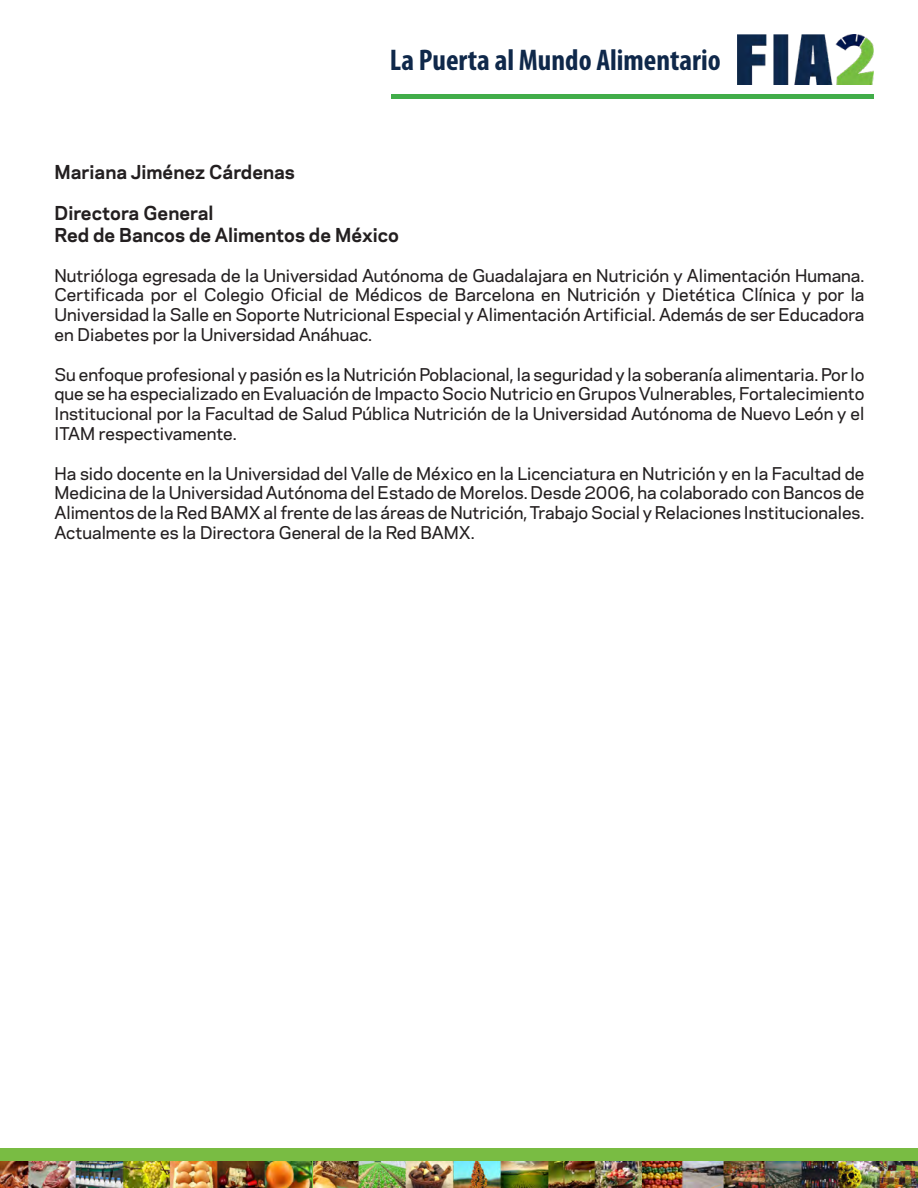
<style>
.page{position:relative;width:918px;height:1188px;background:#fff}
.page>*{position:absolute;margin:0;border:0;box-sizing:border-box;transform-origin:0 0}
.t1{font:700 condensed 30px "Myriad Pro";color:#0f284a}
.t2{font:700 18px/21.6px "Galaxie Polaris";color:#231f20}
.t3{font:500 16.5px/19.8px "Galaxie Polaris";color:#231f20;text-align:justify}
</style>
<div class="page">
<img style="left:738px;top:34px;width:136px;height:50px">
<div style="left:0;top:1149px;width:918px;height:39px;background:#79bc43"></div>
<img style="left:0;top:1162px;width:918px;height:26px">
<div style="left:391px;top:94px;width:483px;height:5px;background:#41ad49"></div>
<h1 class="t1" style="left:390px;top:42px;width:332px">La Puerta al Mundo Alimentario</h1>
<p class="t2" style="left:54px;top:160px;width:242px">Mariana Jiménez Cárdenas</p>
<p class="t2" style="left:54px;top:202px;width:346px">Directora General<br>Red de Bancos de Alimentos de México</p>
<p class="t3" style="left:54px;top:264px;width:812px">Nutrióloga egresada de la Universidad Autónoma de Guadalajara en Nutrición y Alimentación Humana.<br>Certificada por el Colegio Oficial de Médicos de Barcelona en Nutrición y Dietética Clínica y por la Universidad la Salle en Soporte Nutricional Especial y Alimentación Artificial. Además de ser Educadora en Diabetes por la Universidad Anáhuac.</p>
<p class="t3" style="left:54px;top:363px;width:812px">Su enfoque profesional y pasión es la Nutrición Poblacional, la seguridad y la soberanía alimentaria. Por lo que se ha especializado en Evaluación de Impacto Socio Nutricio en Grupos Vulnerables, Fortalecimiento Institucional por la Facultad de Salud Pública Nutrición de la Universidad Autónoma de Nuevo León y el ITAM respectivamente.</p>
<p class="t3" style="left:54px;top:462px;width:812px">Ha sido docente en la Universidad del Valle de México en la Licenciatura en Nutrición y en la Facultad de Medicina de la Universidad Autónoma del Estado de Morelos. Desde 2006, ha colaborado con Bancos de Alimentos de la Red BAMX al frente de las áreas de Nutrición, Trabajo Social y Relaciones Institucionales.<br>Actualmente es la Directora General de la Red BAMX.</p>
</div>
